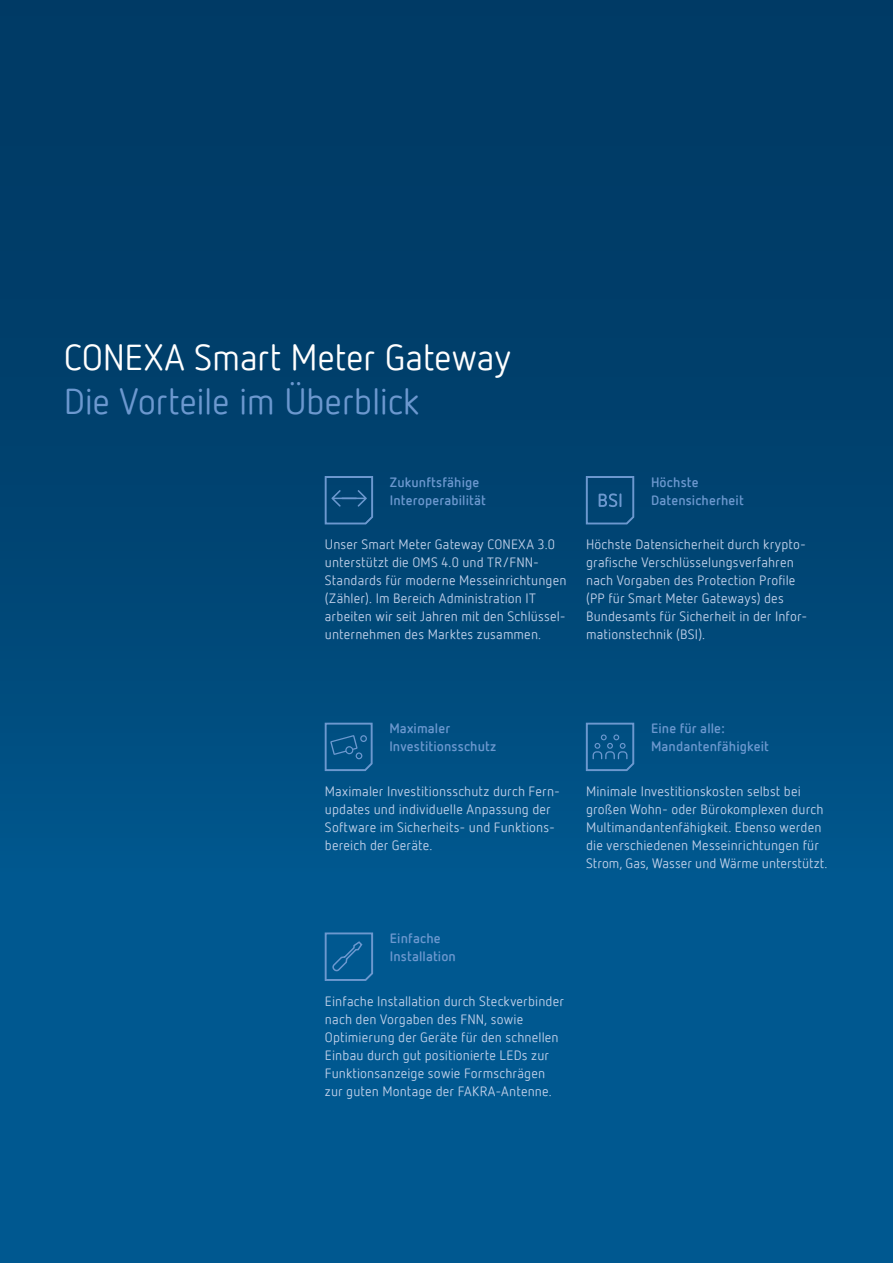
<style>
.page{position:relative;width:893px;height:1263px;background:#fff}
.page>*{position:absolute;margin:0;border:0;box-sizing:border-box;transform-origin:0 0}
.t1{font:36px "Netto Offc Pro";letter-spacing:-.005em;color:#fff}
.t2{font:36px "Netto Offc Pro";letter-spacing:-.01em;color:#6c98cf}
.t3{font:13.5px/18px "Netto Offc Pro";letter-spacing:.01em;color:#c2d1ea}
.t4{font:700 13.5px/18px "Netto Offc Pro";letter-spacing:.01em;color:#6c98cf}
</style>
<div class="page">
<div style="left:0;top:0;width:893px;height:1263px;background:linear-gradient(to bottom,#00365f,#005e98)"></div>
<svg style="left:325px;top:932px;width:48px;height:49px;background:#15649c"></svg>
<svg style="left:586px;top:476px;width:48px;height:48px;background:#155484"></svg>
<svg style="left:325px;top:723px;width:48px;height:48px;background:#165e92"></svg>
<svg style="left:586px;top:723px;width:48px;height:48px;background:#165e92"></svg>
<svg style="left:325px;top:476px;width:48px;height:48px;background:#145383"></svg>
<h1 class="t1" style="left:64px;top:335px;width:449px">CONEXA Smart Meter Gateway</h1>
<h1 class="t2" style="left:64px;top:378px;width:357px">Die Vorteile im Überblick</h1>
<p class="t4" style="left:390px;top:472px;width:97px">Zukunftsfähige<br>Interoperabilität</p>
<p class="t3" style="left:325px;top:535px;width:243px">Unser Smart Meter Gateway CONEXA 3.0 unterstützt die OMS 4.0 und TR/FNN-Standards für moderne Messeinrichtungen (Zähler). Im Bereich Administration IT arbeiten wir seit Jahren mit den Schlüssel&shy;unternehmen des Marktes zusammen.</p>
<p class="t4" style="left:651px;top:472px;width:94px">Höchste<br>Datensicherheit</p>
<p class="t3" style="left:586px;top:535px;width:223px">Höchste Datensicherheit durch krypto&shy;grafische Verschlüsselungsverfahren nach Vorgaben des Protection Profile (PP für Smart Meter Gateways) des Bundesamts für Sicherheit in der Infor&shy;mationstechnik (BSI).</p>
<p class="t4" style="left:389px;top:719px;width:109px">Maximaler<br>Investitionsschutz</p>
<p class="t3" style="left:325px;top:782px;width:237px">Maximaler Investitionsschutz durch Fern&shy;updates und individuelle Anpassung der Software im Sicherheits- und Funktions&shy;bereich der Geräte.</p>
<p class="t4" style="left:651px;top:719px;width:119px">Eine für alle:<br>Mandantenfähigkeit</p>
<p class="t3" style="left:586px;top:782px;width:243px">Minimale Investitionskosten selbst bei großen Wohn- oder Bürokomplexen durch Multimandantenfähigkeit. Ebenso werden die verschiedenen Messeinrichtungen für Strom, Gas, Wasser und Wärme unterstützt.</p>
<p class="t4" style="left:390px;top:929px;width:68px">Einfache<br>Installation</p>
<p class="t3" style="left:325px;top:991px;width:240px">Einfache Installation durch Steckverbinder nach den Vorgaben des FNN, sowie Optimierung der Geräte für den schnellen Einbau durch gut positionierte LEDs zur Funktionsanzeige sowie Formschrägen zur guten Montage der FAKRA-Antenne.</p>
</div>
